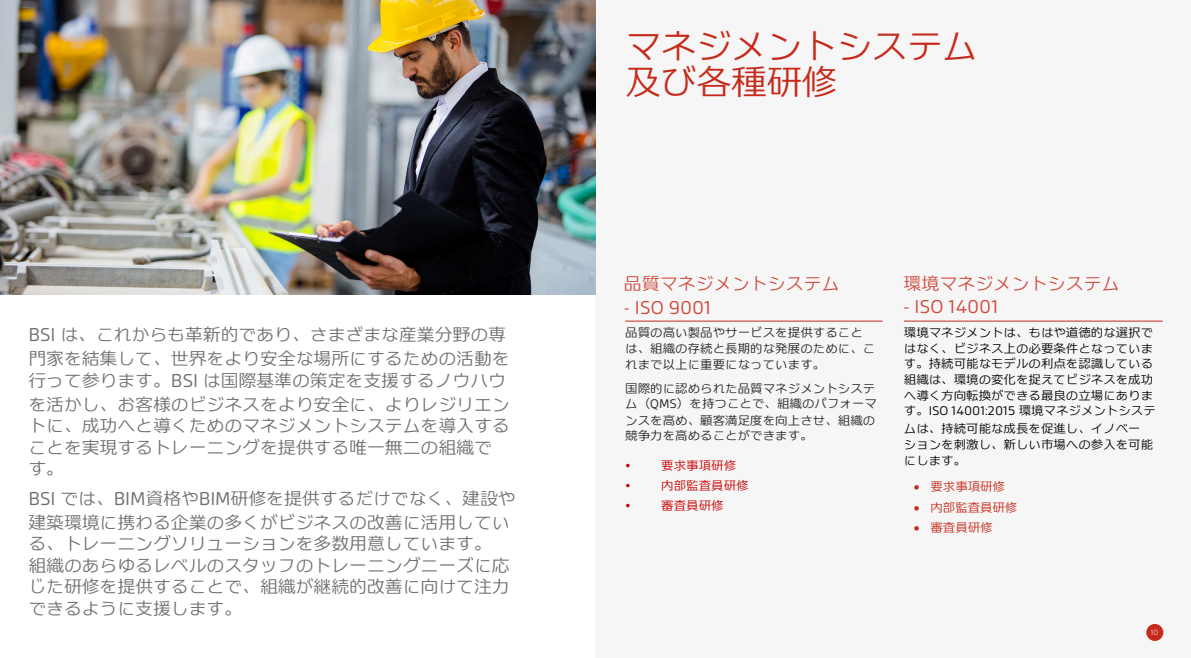
<style>
.page{position:relative;width:1191px;height:658px;background:#fff}
.page>*{position:absolute;margin:0;border:0;box-sizing:border-box;transform-origin:0 0}
.Heading_2_Red{font:36px/36px "C4 Universal Line BDY L 04";letter-spacing:-.025em;color:#c62a1b}
.Heading_3_Red{font:20px "BSI Gesta";color:#cf4a3d}
.Heading_3_Grey{font:18px/21.5px "C4 Universal Line BDY L 04";letter-spacing:-.01em;color:#706f6f}
.Heading_3_Red-2{font:18px "C4 Universal Line BDY L 04";color:#cf4a3d}
.Body_red{font:12.5px/15.7px "C4 Universal Line BDY L 04";letter-spacing:-.005em;color:#000}
.Body_red-2{font:12.5px/16px "C4 Universal Line BDY L 04";color:#231f20}
.Body_red-3{font:12.5px "C4 Universal Line BDY L 04";letter-spacing:-.01em;color:#c62a1b}
.Body_red-4{font:12.5px "C4 Universal Line BDY L 04";color:#c80000}
.Body_red-5{font:12.5px "Koz Min Pr 6 N";color:#c80000}
.t1{font:300 8px "Gesta";color:#fff}
.s1{font-family:"BSI Gesta";font-size:20px}
.s2{font-family:"BSI Gesta";font-size:13.5px}
</style>
<div class="page">
<div style="left:595px;top:0;width:596px;height:658px;background:#f6f6f6"></div>
<div style="left:1146px;top:624px;width:17px;height:17px;background:#c62a1b;border-radius:50%"></div>
<hr style="left:904px;top:321px;width:258px;height:1px;background:#c62a1b">
<img style="left:0;top:0;width:595px;height:295px">
<hr style="left:625px;top:321px;width:257px;height:1px;background:#c62a1b">
<p class="Heading_3_Grey" style="left:28px;top:322px;width:483px;line-height:23.9px"><span class="s1">BSI</span> は、これからも革新的であり、さまざまな産業分野の専門家を結集して、世界をより安全な場所にするための活動を</p>
<p class="Heading_3_Grey" style="left:28px;top:368px;width:483px;line-height:23.9px">行って参ります。<span class="s1">BSI</span> は国際基準の策定を支援するノウハウを活かし、お客様のビジネスをより安全に、よりレジリエン</p>
<p class="Heading_3_Grey" style="left:28px;top:414px;width:483px">トに、成功へと導くためのマネジメントシステムを導入することを実現するトレーニングを提供する唯一無二の組織です。</p>
<p class="Heading_3_Grey" style="left:28px;top:486px;width:489px;line-height:23.9px"><span class="s1">BSI</span> では、<span class="s1">BIM</span>資格や<span class="s1">BIM</span>研修を提供するだけでなく、建設や建築環境に携わる企業の多くがビジネスの改善に活用してい</p>
<p class="Heading_3_Grey" style="left:28px;top:532px;width:483px">る、トレーニングソリューションを多数用意しています。組織のあらゆるレベルのスタッフのトレーニングニーズに応じた研修を提供することで、組織が継続的改善に向けて注力できるように支援します。</p>
<p class="Heading_2_Red" style="left:625px;top:27px;width:354px">マネジメントシステム及び各種研修</p>
<p class="Heading_3_Red-2" style="left:623px;top:274px;width:217px">品質マネジメントシステム</p>
<p class="Heading_3_Red" style="left:623px;top:297px;width:89px">- ISO 9001</p>
<p class="Body_red-2" style="left:625px;top:324px;width:251px">品質の高い製品やサービスを提供することは、組織の存続と長期的な発展のために、これまで以上に重要になっています。</p>
<p class="Body_red-2" style="left:625px;top:381px;width:253px;line-height:15.1px">国際的に認められた品質マネジメントシステム（<span class="s2">QMS</span>）を持つことで、組織のパフォーマ</p>
<p class="Body_red-2" style="left:625px;top:412px;width:251px;line-height:15px">ンスを高め、顧客満足度を向上させ、組織の競争力を高めることができます。</p>
<p class="Body_red-5" style="left:625px;top:458px;width:7px">•</p>
<p class="Body_red-4" style="left:661px;top:459px;width:76px">要求事項研修</p>
<p class="Body_red-5" style="left:625px;top:478px;width:7px">•</p>
<p class="Body_red-4" style="left:661px;top:478px;width:89px">内部監査員研修</p>
<p class="Body_red-5" style="left:625px;top:498px;width:7px">•</p>
<p class="Body_red-4" style="left:661px;top:498px;width:64px">審査員研修</p>
<p class="Heading_3_Red-2" style="left:903px;top:274px;width:217px">環境マネジメントシステム</p>
<p class="Heading_3_Red" style="left:903px;top:296px;width:96px">- ISO 14001</p>
<p class="Body_red" style="left:904px;top:324px;width:253px">環境マネジメントは、もはや道徳的な選択ではなく、ビジネス上の必要条件となっています。持続可能なモデルの利点を認識している組織は、環境の変化を捉えてビジネスを成功へ導く方向転換ができる最良の立場にあります。<span class="s2">ISO 14001:2015</span> 環境マネジメントシステ</p>
<p class="Body_red" style="left:904px;top:420px;width:251px">ムは、持続可能な成長を促進し、イノベーションを刺激し、新しい市場への参入を可能にします。</p>
<p class="Body_red-3" style="left:914px;top:479px;width:93px">• 要求事項研修</p>
<p class="Body_red-3" style="left:914px;top:500px;width:105px">• 内部監査員研修</p>
<p class="Body_red-3" style="left:914px;top:520px;width:80px">• 審査員研修</p>
<p class="t1" style="left:1150px;top:627px;width:9px">10</p>
</div>
